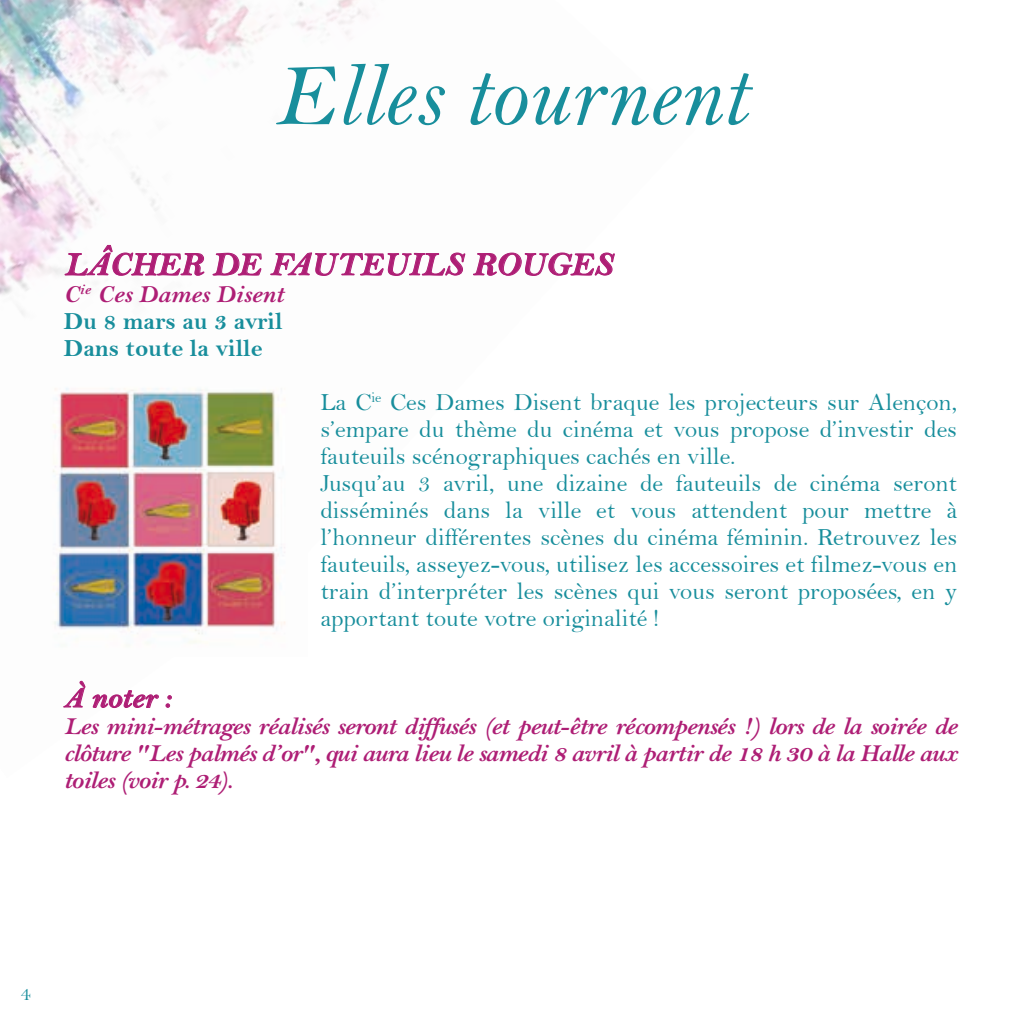
<style>
.page{position:relative;width:1021px;height:1021px;background:#fff}
.page>*{position:absolute;margin:0;border:0;box-sizing:border-box;transform-origin:0 0}
.t1{font:90px "Bell MT Italic";color:#188e9c}
.t2{font:italic 700 33.75px "Bell MT Std";color:#ae1e75}
.t3{font:italic 700 29.25px "Bell MT Std";color:#ae1e75}
.t4{font:24.75px/27px "Bell";color:#188e9c}
.t5{font:italic 700 24.75px/27px "Bell MT Std";letter-spacing:-.03em;color:#ae1e75;text-align:justify}
.t6{font:24.75px/27px "Bell MT Bold";color:#188e9c}
.t7{font:italic 700 24.75px "Bell MT Std";color:#ae1e75}
.t8{font:20.25px "Bell";color:#188e9c}
</style>
<div class="page">
<img style="left:0;top:0;width:466px;height:709px">
<svg style="left:64px;top:244px;width:141px;height:34px"></svg>
<svg style="left:212px;top:252px;width:50px;height:24px"></svg>
<svg style="left:270px;top:252px;width:195px;height:26px"></svg>
<svg style="left:473px;top:252px;width:142px;height:24px"></svg>
<svg style="left:63px;top:680px;width:23px;height:27px"></svg>
<svg style="left:92px;top:686px;width:67px;height:22px"></svg>
<svg style="left:166px;top:695px;width:6px;height:12px"></svg>
<img style="left:27px;top:362px;width:280px;height:294px">
<h1 class="t1" style="left:274px;top:42px;width:473px">Elles tournent</h1>
<h2 class="t2" style="left:64px;top:245px;width:550px">LÂCHER DE FAUTEUILS ROUGES</h2>
<p class="t7" style="left:64px;top:280px;width:221px">C<sup>ie</sup> Ces Dames Disent</p>
<p class="t6" style="left:64px;top:307px;width:220px">Du 8 mars au 3 avril<br>Dans toute la ville</p>
<p class="t4" style="left:320px;top:388px;width:638px">La C<sup>ie</sup> Ces Dames Disent braque les projecteurs sur Alençon, s’empare du thème du cinéma et vous propose d’investir des fauteuils scénographiques cachés en ville.<br>Jusqu’au 3 avril, une dizaine de fauteuils de cinéma seront disséminés dans la ville et vous attendent pour mettre à l’honneur différentes scènes du cinéma féminin. Retrouvez les fauteuils, asseyez-vous, utilisez les accessoires et filmez-vous en train d’interpréter les scènes qui vous seront proposées, en y apportant toute votre originalité !</p>
<p class="t3" style="left:64px;top:681px;width:108px">À noter :</p>
<p class="t5" style="left:64px;top:713px;width:895px">Les mini-métrages réalisés seront diffusés (et peut-être récompensés !) lors de la soirée de clôture "Les palmés d’or", qui aura lieu le samedi 8 avril à partir de 18 h 30 à la Halle aux toiles (voir p. 24).</p>
<p class="t8" style="left:21px;top:981px;width:12px">4</p>
</div>
